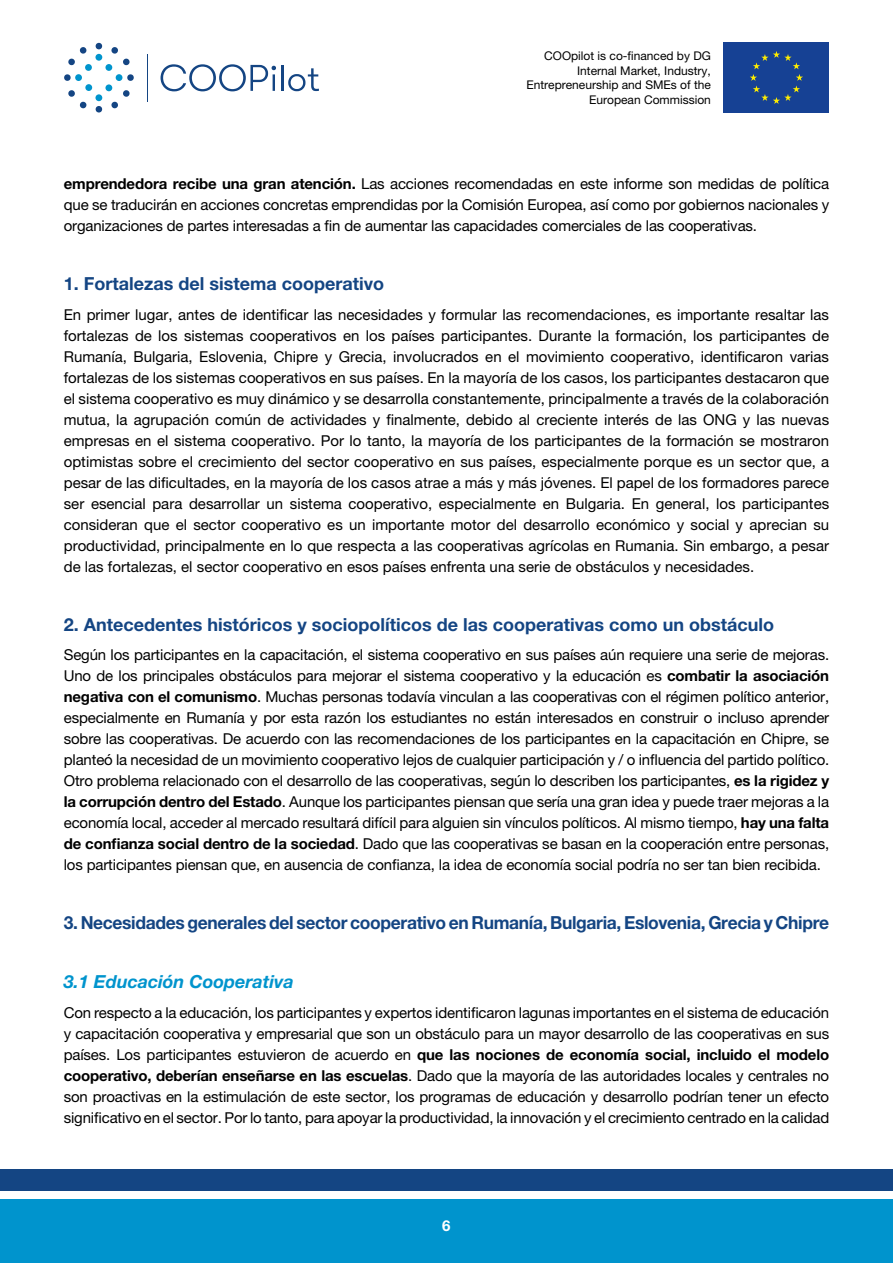
<style>
.page{position:relative;width:893px;height:1263px;background:#fff}
.page>*{position:absolute;margin:0;border:0;box-sizing:border-box;transform-origin:0 0}
.t1{font:700 18px "Helvetica Neue LT Pro";color:#144583}
.t2{font:700 18px "Helvetica Neue LT Pro";letter-spacing:-.02em;color:#144583}
.t3{font:italic 700 18px "Helvetica Neue LT Pro";color:#0094cd}
.t4{font:15px/21px "Helvetica Neue LT Pro";letter-spacing:-.01em;color:#000;text-align:justify}
.t5{font:700 15px "Helvetica Neue LT Pro";color:#fff}
.t6{font:12px/14.4px "Helvetica Neue LT Pro";color:#000;text-align:right}
.s1{font-weight:700}
</style>
<div class="page">
<div style="left:0;top:1199px;width:893px;height:64px;background:#0094cd"></div>
<div style="left:724px;top:43px;width:105px;height:70px;background:#164194"></div>
<svg style="left:750px;top:51px;width:53px;height:53px"></svg>
<svg style="left:95px;top:43px;width:7px;height:7px"></svg>
<svg style="left:95px;top:106px;width:7px;height:7px"></svg>
<svg style="left:68px;top:47px;width:19px;height:19px"></svg>
<svg style="left:111px;top:90px;width:19px;height:19px"></svg>
<svg style="left:64px;top:74px;width:7px;height:7px"></svg>
<svg style="left:127px;top:74px;width:7px;height:7px"></svg>
<svg style="left:68px;top:90px;width:19px;height:19px"></svg>
<svg style="left:111px;top:47px;width:19px;height:19px"></svg>
<div style="left:95px;top:54px;width:7px;height:7px;background:#0094cd;border-radius:50%"></div>
<div style="left:105px;top:64px;width:7px;height:7px;background:#0094cd;border-radius:50%"></div>
<div style="left:116px;top:74px;width:6px;height:7px;background:#0094cd;border-radius:50%"></div>
<div style="left:85px;top:64px;width:7px;height:7px;background:#0094cd;border-radius:50%"></div>
<div style="left:105px;top:84px;width:7px;height:7px;background:#0094cd;border-radius:50%"></div>
<div style="left:75px;top:74px;width:7px;height:7px;background:#0094cd;border-radius:50%"></div>
<div style="left:85px;top:84px;width:7px;height:7px;background:#0094cd;border-radius:50%"></div>
<div style="left:95px;top:94px;width:7px;height:7px;background:#0094cd;border-radius:50%"></div>
<svg style="left:161px;top:64px;width:115px;height:27px"></svg>
<hr style="left:281px;top:65px;width:3px;height:26px;background:#144583">
<svg style="left:288px;top:68px;width:31px;height:23px"></svg>
<hr style="left:147px;top:54px;width:1px;height:47px;background:#144583">
<div style="left:0;top:1169px;width:893px;height:22px;background:#144583"></div>
<p class="t6" style="left:526px;top:49px;width:186px">COOpilot is co-financed by DG<br>Internal Market, Industry,<br>Entrepreneurship and SMEs of the<br>European Commission</p>
<p class="t4" style="left:64px;top:173px;width:767px"><span class="s1">emprendedora recibe una gran atención.</span> Las acciones recomendadas en este informe son medidas de política que se traducirán en acciones concretas emprendidas por la Comisión Europea, así como por gobiernos nacionales y organizaciones de partes interesadas a fin de aumentar las capacidades comerciales de las cooperativas.</p>
<p class="t1" style="left:64px;top:273px;width:322px">1. Fortalezas del sistema cooperativo</p>
<p class="t4" style="left:64px;top:304px;width:767px">En primer lugar, antes de identificar las necesidades y formular las recomendaciones, es importante resaltar las fortalezas de los sistemas cooperativos en los países participantes. Durante la formación, los participantes de Rumanía, Bulgaria, Eslovenia, Chipre y Grecia, involucrados en el movimiento cooperativo, identificaron varias fortalezas de los sistemas cooperativos en sus países. En la mayoría de los casos, los participantes destacaron que el sistema cooperativo es muy dinámico y se desarrolla constantemente, principalmente a través de la colaboración mutua, la agrupación común de actividades y finalmente, debido al creciente interés de las ONG y las nuevas empresas en el sistema cooperativo. Por lo tanto, la mayoría de los participantes de la formación se mostraron optimistas sobre el crecimiento del sector cooperativo en sus países, especialmente porque es un sector que, a pesar de las dificultades, en la mayoría de los casos atrae a más y más jóvenes. El papel de los formadores parece ser esencial para desarrollar un sistema cooperativo, especialmente en Bulgaria. En general, los participantes consideran que el sector cooperativo es un importante motor del desarrollo económico y social y aprecian su productividad, principalmente en lo que respecta a las cooperativas agrícolas en Rumania. Sin embargo, a pesar de las fortalezas, el sector cooperativo en esos países enfrenta una serie de obstáculos y necesidades.</p>
<p class="t1" style="left:64px;top:613px;width:712px">2. Antecedentes históricos y sociopolíticos de las cooperativas como un obstáculo</p>
<p class="t4" style="left:64px;top:644px;width:767px">Según los participantes en la capacitación, el sistema cooperativo en sus países aún requiere una serie de mejoras.<br>Uno de los principales obstáculos para mejorar el sistema cooperativo y la educación es <span class="s1">combatir la asociación negativa con el comunismo</span>. Muchas personas todavía vinculan a las cooperativas con el régimen político anterior, especialmente en Rumanía y por esta razón los estudiantes no están interesados en construir o incluso aprender sobre las cooperativas. De acuerdo con las recomendaciones de los participantes en la capacitación en Chipre, se planteó la necesidad de un movimiento cooperativo lejos de cualquier participación y / o influencia del partido político.<br>Otro problema relacionado con el desarrollo de las cooperativas, según lo describen los participantes, <span class="s1">es la rigidez y la corrupción dentro del Estado</span>. Aunque los participantes piensan que sería una gran idea y puede traer mejoras a la economía local, acceder al mercado resultará difícil para alguien sin vínculos políticos. Al mismo tiempo, <span class="s1">hay una falta de confianza social dentro de la sociedad</span>. Dado que las cooperativas se basan en la cooperación entre personas, los participantes piensan que, en ausencia de confianza, la idea de economía social podría no ser tan bien recibida.</p>
<p class="t2" style="left:64px;top:912px;width:767px">3. Necesidades generales del sector cooperativo en Rumanía, Bulgaria, Eslovenia, Grecia y Chipre</p>
<p class="t3" style="left:64px;top:971px;width:232px">3.1 Educación Cooperativa</p>
<p class="t4" style="left:64px;top:1002px;width:767px">Con respecto a la educación, los participantes y expertos identificaron lagunas importantes en el sistema de educación y capacitación cooperativa y empresarial que son un obstáculo para un mayor desarrollo de las cooperativas en sus países. Los participantes estuvieron de acuerdo en <span class="s1">que las nociones de economía social, incluido el modelo cooperativo, deberían enseñarse en las escuelas</span>. Dado que la mayoría de las autoridades locales y centrales no son proactivas en la estimulación de este sector, los programas de educación y desarrollo podrían tener un efecto significativo en el sector. Por lo tanto, para apoyar la productividad, la innovación y el crecimiento centrado en la calidad</p>
<p class="t5" style="left:442px;top:1216px;width:10px">6</p>
</div>
